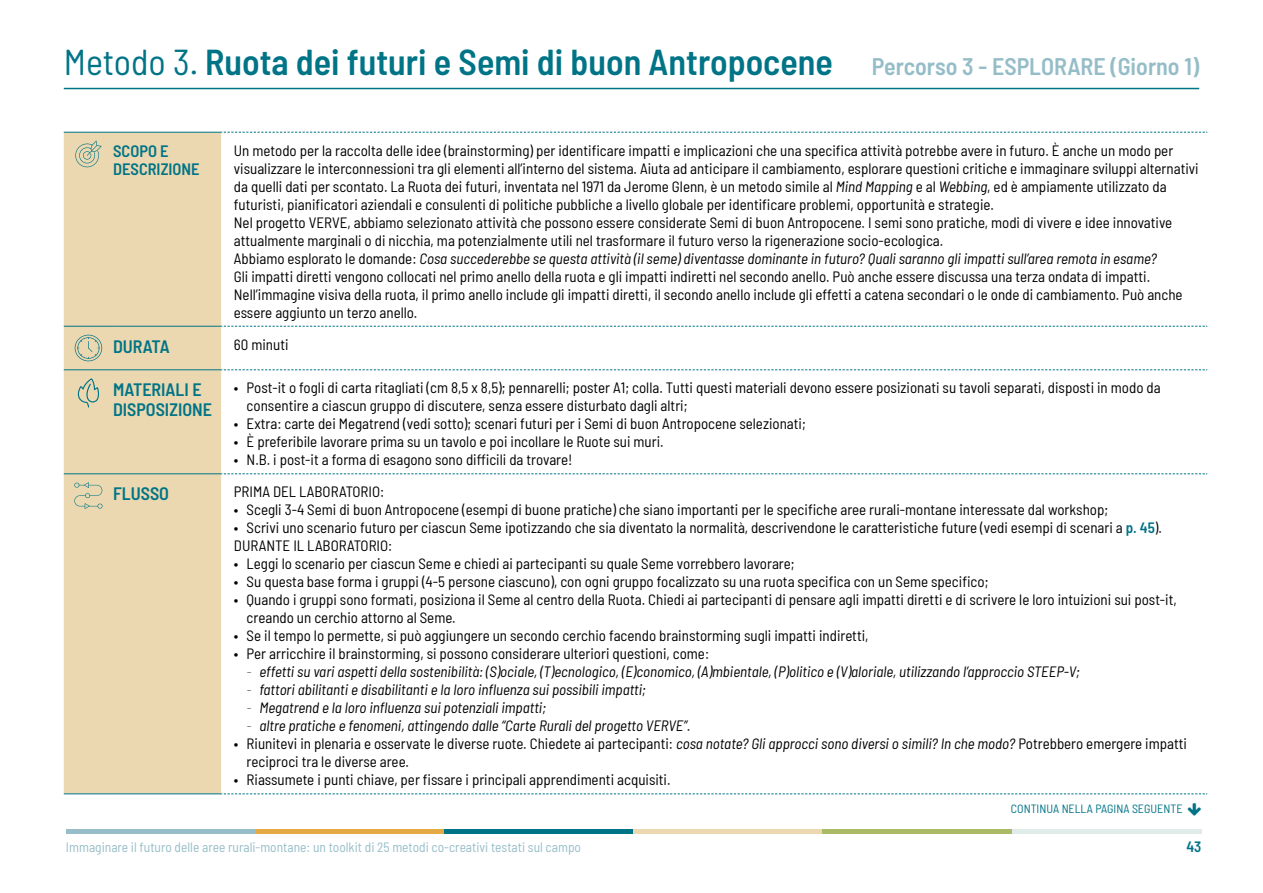
<style>
.page{position:relative;width:1263px;height:893px;background:#fff}
.page>*{position:absolute;margin:0;border:0;box-sizing:border-box;transform-origin:0 0}
.t1{font:600 semi-condensed 36px "Barlow";color:#007487}
.t2{font:600 semi-condensed 18px/19.4px "Barlow";color:#007487}
.t3{font:600 semi-condensed 16.5px/17.9px "Barlow";color:#007487}
.t4{font:semi-condensed 15px/18px "Barlow";color:#000}
.t5{font:italic semi-condensed 15px "Barlow";color:#000}
.t6{font:600 semi-condensed 15px "Barlow";color:#007487}
.t7{font:semi-condensed 13.5px "Barlow";color:#97bdc8}
.t8{font:semi-condensed 12px "Barlow";color:#007487}
.s1{font-weight:400}
.s2{font-size:24px;color:#95bdc8}
.s3{font-style:italic}
.s4{font-weight:600;color:#007487}
.s5{font-weight:100}
</style>
<div class="page">
<hr style="left:66px;top:829px;width:189px;height:4px;background:#97bdc8">
<hr style="left:255px;top:829px;width:189px;height:4px;background:#e3aa45">
<hr style="left:444px;top:829px;width:190px;height:4px;background:#007487">
<hr style="left:634px;top:829px;width:189px;height:4px;background:#ebd8b0">
<hr style="left:823px;top:829px;width:189px;height:4px;background:#aaba66">
<hr style="left:1012px;top:829px;width:189px;height:4px;background:#e0ece9">
<hr style="left:64px;top:88px;width:1135px;height:1px;background:#007487">
<div style="left:64px;top:133px;width:157px;height:660px;background:#ebd8b0"></div>
<hr style="left:64px;top:132px;width:49px;height:1px;background:#007487">
<hr style="left:113px;top:132px;width:108px;height:1px;background:#007487">
<hr style="left:64px;top:326px;width:49px;height:1px;background:#007487">
<hr style="left:113px;top:326px;width:108px;height:1px;background:#007487">
<hr style="left:64px;top:369px;width:49px;height:1px;background:#007487">
<hr style="left:113px;top:369px;width:108px;height:1px;background:#007487">
<hr style="left:64px;top:473px;width:49px;height:1px;background:#007487">
<hr style="left:113px;top:473px;width:108px;height:1px;background:#007487">
<hr style="left:64px;top:793px;width:49px;height:1px;background:#007487">
<hr style="left:113px;top:793px;width:108px;height:1px;background:#007487">
<svg style="left:221px;top:132px;width:986px;height:1px"></svg>
<svg style="left:221px;top:326px;width:986px;height:1px"></svg>
<svg style="left:221px;top:369px;width:986px;height:1px"></svg>
<svg style="left:221px;top:473px;width:986px;height:1px"></svg>
<svg style="left:221px;top:793px;width:986px;height:1px"></svg>
<svg style="left:75px;top:141px;width:27px;height:26px"></svg>
<svg style="left:75px;top:335px;width:27px;height:26px"></svg>
<svg style="left:77px;top:378px;width:23px;height:30px"></svg>
<svg style="left:74px;top:482px;width:29px;height:27px"></svg>
<h1 class="t1" style="left:64px;top:36px;width:1137px"><span class="s1">Metodo 3.</span> Ruota dei futuri e Semi di buon Antropocene <span class="s2">Percorso 3 - ESPLORARE (Giorno 1)</span></h1>
<p class="t3" style="left:113px;top:141px;width:88px">SCOPO E<br>DESCRIZIONE</p>
<p class="t4" style="left:234px;top:140px;width:966px">Un metodo per la raccolta delle idee (brainstorming) per identificare impatti e implicazioni che una specifica attività potrebbe avere in futuro. È anche un modo per visualizzare le interconnessioni tra gli elementi all’interno del sistema. Aiuta ad anticipare il cambiamento, esplorare questioni critiche e immaginare sviluppi alternativi da quelli dati per scontato. La Ruota dei futuri, inventata nel 1971 da Jerome Glenn, è un metodo simile al <span class="s3">Mind Mapping</span> e al <span class="s3">Webbing</span>, ed è ampiamente utilizzato da futuristi, pianificatori aziendali e consulenti di politiche pubbliche a livello globale per identificare problemi, opportunità e strategie.<br>Nel progetto VERVE, abbiamo selezionato attività che possono essere considerate Semi di buon Antropocene. I semi sono pratiche, modi di vivere e idee innovative attualmente marginali o di nicchia, ma potenzialmente utili nel trasformare il futuro verso la rigenerazione socio-ecologica.<br>Abbiamo esplorato le domande: <span class="s3">Cosa succederebbe se questa attività (il seme) diventasse dominante in futuro? Quali saranno gli impatti sull’area remota in esame?<br></span>Gli impatti diretti vengono collocati nel primo anello della ruota e gli impatti indiretti nel secondo anello. Può anche essere discussa una terza ondata di impatti.<br>Nell’immagine visiva della ruota, il primo anello include gli impatti diretti, il secondo anello include gli effetti a catena secondari o le onde di cambiamento. Può anche essere aggiunto un terzo anello.</p>
<p class="t2" style="left:113px;top:335px;width:58px">DURATA</p>
<p class="t4" style="left:234px;top:334px;width:56px">60 minuti</p>
<p class="t2" style="left:113px;top:379px;width:100px">MATERIALI E<br>DISPOSIZIONE</p>
<p class="t4" style="left:247px;top:378px;width:915px;text-indent:-13px">• Post-it o fogli di carta ritagliati (cm 8,5 x 8,5); pennarelli; poster A1; colla. Tutti questi materiali devono essere posizionati su tavoli separati, disposti in modo da consentire a ciascun gruppo di discutere, senza essere disturbato dagli altri;</p>
<p class="t4" style="left:234px;top:414px;width:573px">• Extra: carte dei Megatrend (vedi sotto); scenari futuri per i Semi di buon Antropocene selezionati;</p>
<p class="t4" style="left:234px;top:432px;width:431px">• È preferibile lavorare prima su un tavolo e poi incollare le Ruote sui muri.</p>
<p class="t4" style="left:234px;top:450px;width:340px">• N.B. i post-it a forma di esagono sono difficili da trovare!</p>
<p class="t2" style="left:113px;top:483px;width:57px">FLUSSO</p>
<p class="t4" style="left:234px;top:482px;width:152px">PRIMA DEL LABORATORIO:</p>
<p class="t4" style="left:234px;top:500px;width:876px">• Scegli 3-4 Semi di buon Antropocene (esempi di buone pratiche) che siano importanti per le specifiche aree rurali-montane interessate dal workshop;</p>
<p class="t4" style="left:234px;top:518px;width:929px">• Scrivi uno scenario futuro per ciascun Seme ipotizzando che sia diventato la normalità, descrivendone le caratteristiche future (vedi esempi di scenari a <span class="s4">p. 45</span>).<br>DURANTE IL LABORATORIO:</p>
<p class="t4" style="left:234px;top:554px;width:562px">• Leggi lo scenario per ciascun Seme e chiedi ai partecipanti su quale Seme vorrebbero lavorare;</p>
<p class="t4" style="left:234px;top:572px;width:756px">• Su questa base forma i gruppi (4-5 persone ciascuno), con ogni gruppo focalizzato su una ruota specifica con un Seme specifico;</p>
<p class="t4" style="left:247px;top:590px;width:932px;text-indent:-13px">• Quando i gruppi sono formati, posiziona il Seme al centro della Ruota. Chiedi ai partecipanti di pensare agli impatti diretti e di scrivere le loro intuizioni sui post-it, creando un cerchio attorno al Seme.</p>
<p class="t4" style="left:234px;top:626px;width:636px">• Se il tempo lo permette, si può aggiungere un secondo cerchio facendo brainstorming sugli impatti indiretti,</p>
<p class="t4" style="left:234px;top:644px;width:477px">• Per arricchire il brainstorming, si possono considerare ulteriori questioni, come:</p>
<p class="t5" style="left:247px;top:661px;width:834px"><span class="s5">-</span> effetti su vari aspetti della sostenibilità: (S)ociale, (T)ecnologico, (E)conomico, (A)mbientale, (P)olitico e (V)aloriale, utilizzando l’approccio STEEP-V;</p>
<p class="t5" style="left:247px;top:679px;width:401px"><span class="s5">-</span> fattori abilitanti e disabilitanti e la loro influenza sui possibili impatti;</p>
<p class="t5" style="left:247px;top:697px;width:301px"><span class="s5">-</span> Megatrend e la loro influenza sui potenziali impatti;</p>
<p class="t5" style="left:247px;top:715px;width:445px"><span class="s5">-</span> altre pratiche e fenomeni, attingendo dalle “Carte Rurali del progetto VERVE”.</p>
<p class="t4" style="left:247px;top:734px;width:942px;text-indent:-13px">• Riunitevi in plenaria e osservate le diverse ruote. Chiedete ai partecipanti: <span class="s3">cosa notate? Gli approcci sono diversi o simili? In che modo?</span> Potrebbero emergere impatti reciproci tra le diverse aree.</p>
<p class="t4" style="left:234px;top:770px;width:438px">• Riassumete i punti chiave, per fissare i principali apprendimenti acquisiti.</p>
<p class="t8" style="left:1011px;top:800px;width:173px">CONTINUA NELLA PAGINA SEGUENTE</p>
<p class="t7" style="left:66px;top:837px;width:517px">Immaginare il futuro delle aree rurali-montane: un toolkit di 25 metodi co-creativi testati sul campo</p>
<p class="t6" style="left:1186px;top:835px;width:16px">43</p>
</div>
